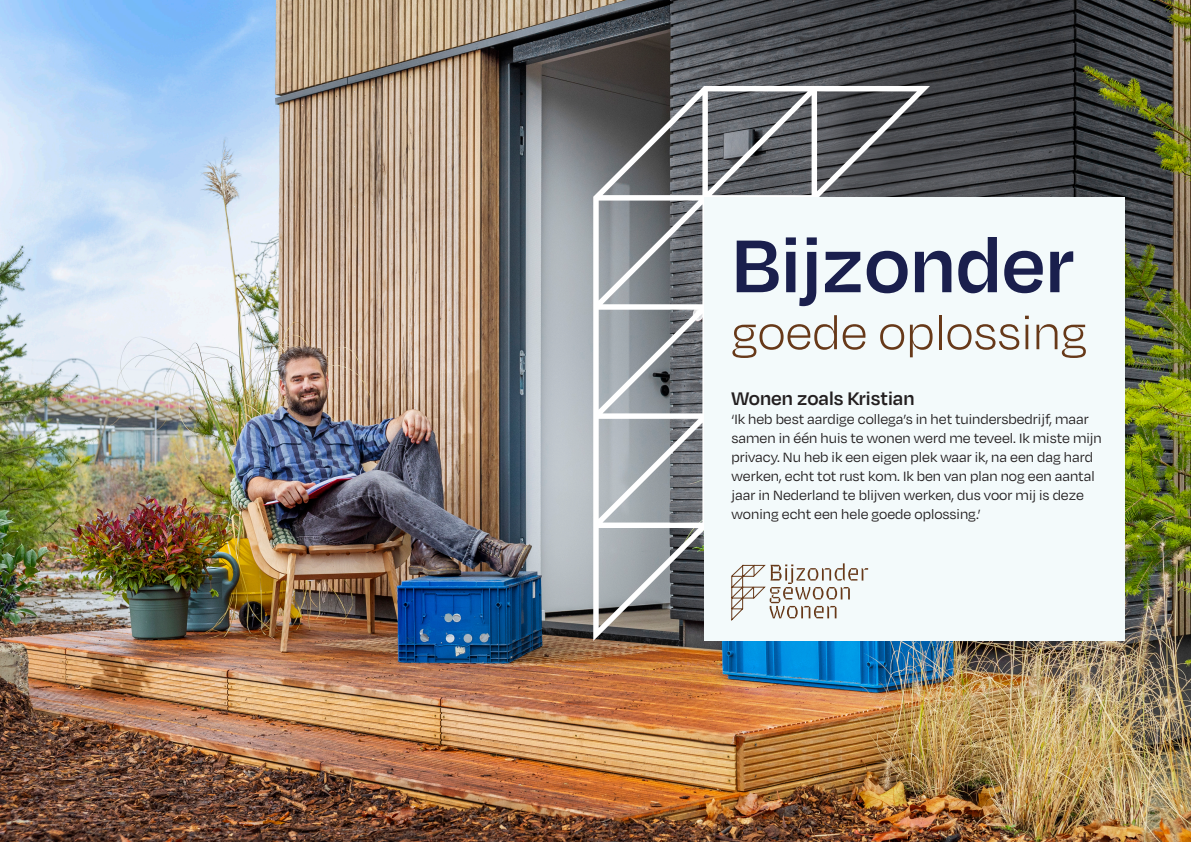
<style>
.page{position:relative;width:1191px;height:842px;background:#fff}
.page>*{position:absolute;margin:0;border:0;box-sizing:border-box;transform-origin:0 0}
.t1{font:600 86px "Degular";color:#1a1f4d}
.t2{font:300 53px "Degular";color:#673919}
.t3{font:600 21px "Degular";color:#231f20}
.t4{font:15.5px/19px "Degular";color:#231f20}
</style>
<div class="page">
<img style="left:0;top:0;width:1191px;height:842px">
<svg style="left:593px;top:86px;width:337px;height:555px;background:#7f8286"></svg>
<div style="left:703px;top:198px;width:421px;height:443px;background:#f3fafb"></div>
<svg style="left:731px;top:563px;width:137px;height:58px"></svg>
<p class="t1" style="left:731px;top:212px;width:345px">Bijzonder</p>
<p class="t2" style="left:731px;top:301px;width:357px">goede oplossing</p>
<p class="t3" style="left:731px;top:385px;width:184px">Wonen zoals Kristian</p>
<p class="t4" style="left:731px;top:409px;width:372px">‘Ik heb best aardige collega’s in het tuindersbedrijf, maar samen in één huis te wonen werd me teveel. Ik miste mijn privacy. Nu heb ik een eigen plek waar ik, na een dag hard werken, echt tot rust kom. Ik ben van plan nog een aantal jaar in Nederland te blijven werken, dus voor mij is deze woning echt een hele goede oplossing.’</p>
</div>
